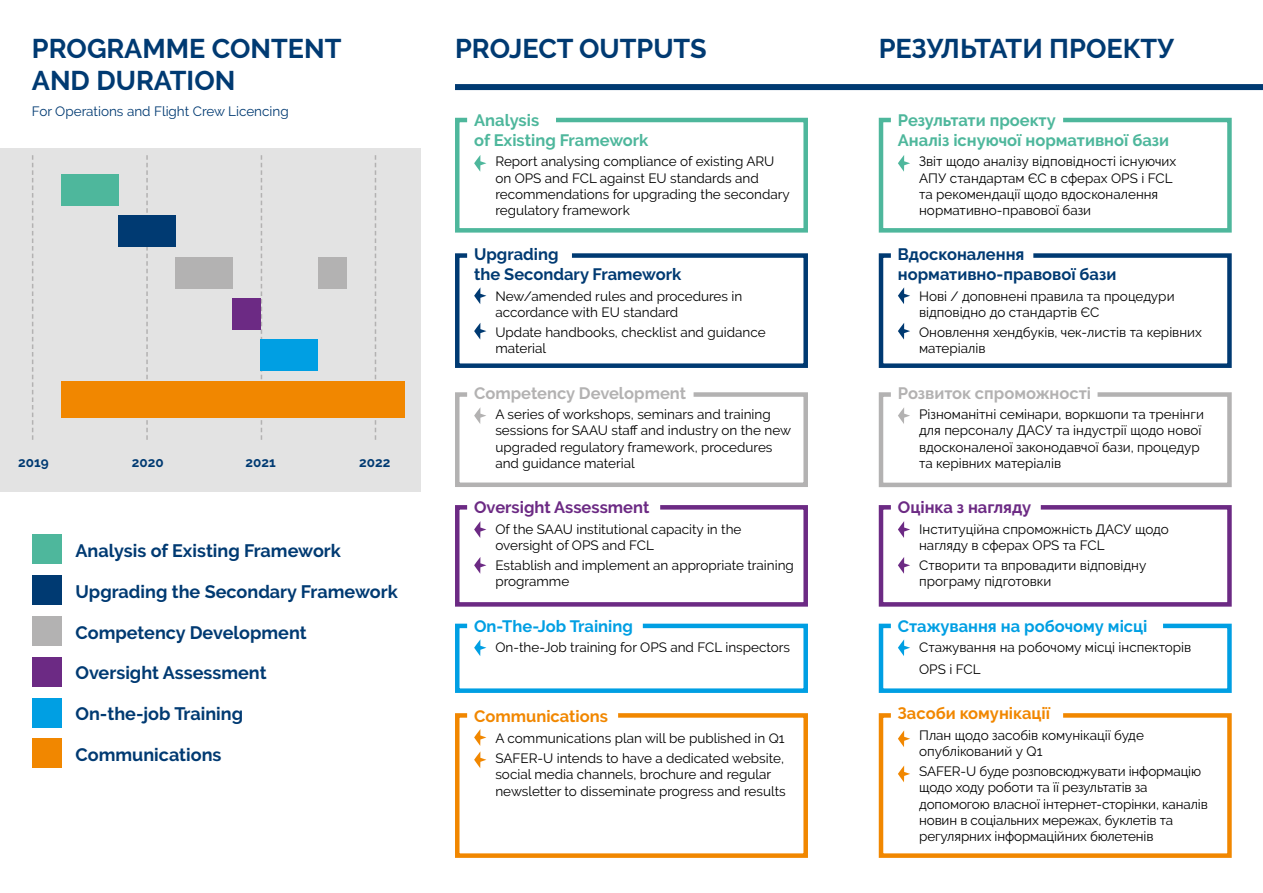
<style>
.page{position:relative;width:1263px;height:893px;background:#fff}
.page>*{position:absolute;margin:0;border:0;box-sizing:border-box;transform-origin:0 0}
.t1{font:700 27px "Raleway";color:#003a72}
.t2{font:700 18px "Raleway";color:#003a72}
.t3{font:700 16.5px/19.8px "Raleway";color:#4eb79c}
.t4{font:700 16.5px/19.8px "Raleway";color:#003a72}
.t5{font:700 16.5px "Raleway";color:#009fe3}
.t6{font:700 16.5px "Raleway";color:#b3b2b2}
.t7{font:700 16.5px "Raleway";color:#6c2a84}
.t8{font:700 16.5px "Raleway";color:#f18700}
.t9{font:13.5px/16.2px "Raleway";color:#000}
.t10{font:13.5px "Raleway";color:#003a72}
.t11{font:700 13.5px "Raleway";color:#003a72}
</style>
<div class="page">
<div style="left:0;top:148px;width:421px;height:344px;background:#e3e3e3"></div>
<svg style="left:32px;top:155px;width:1px;height:285px"></svg>
<svg style="left:146px;top:155px;width:2px;height:285px"></svg>
<svg style="left:261px;top:155px;width:1px;height:285px"></svg>
<svg style="left:375px;top:155px;width:1px;height:285px"></svg>
<svg style="left:878px;top:713px;width:354px;height:145px"></svg>
<svg style="left:455px;top:713px;width:353px;height:145px"></svg>
<div style="left:61px;top:174px;width:57px;height:31px;background:#4eb79c"></div>
<div style="left:61px;top:381px;width:344px;height:36px;background:#f18700"></div>
<div style="left:32px;top:738px;width:30px;height:30px;background:#f18700"></div>
<div style="left:32px;top:534px;width:30px;height:30px;background:#4eb79c"></div>
<div style="left:32px;top:575px;width:30px;height:30px;background:#003a72"></div>
<div style="left:32px;top:616px;width:30px;height:30px;background:#b3b2b2"></div>
<div style="left:32px;top:657px;width:30px;height:30px;background:#6c2a84"></div>
<div style="left:32px;top:698px;width:30px;height:30px;background:#009fe3"></div>
<svg style="left:455px;top:117px;width:353px;height:116px"></svg>
<svg style="left:878px;top:117px;width:354px;height:116px"></svg>
<svg style="left:878px;top:253px;width:354px;height:115px"></svg>
<svg style="left:455px;top:253px;width:353px;height:115px"></svg>
<svg style="left:878px;top:392px;width:354px;height:96px"></svg>
<svg style="left:878px;top:505px;width:354px;height:102px"></svg>
<svg style="left:878px;top:623px;width:354px;height:70px"></svg>
<svg style="left:898px;top:730px;width:12px;height:17px"></svg>
<svg style="left:898px;top:765px;width:12px;height:17px"></svg>
<svg style="left:455px;top:392px;width:353px;height:95px"></svg>
<svg style="left:455px;top:505px;width:353px;height:102px"></svg>
<svg style="left:455px;top:623px;width:353px;height:70px"></svg>
<svg style="left:474px;top:729px;width:12px;height:39px"></svg>
<div style="left:455px;top:84px;width:808px;height:6px;background:#003a72"></div>
<div style="left:118px;top:215px;width:58px;height:32px;background:#003a72"></div>
<div style="left:176px;top:257px;width:57px;height:31px;background:#b3b2b2"></div>
<div style="left:261px;top:340px;width:57px;height:31px;background:#009fe3"></div>
<div style="left:318px;top:257px;width:29px;height:31px;background:#b3b2b2"></div>
<div style="left:232px;top:298px;width:29px;height:32px;background:#6c2a84"></div>
<h1 class="t1" style="left:32px;top:33px;width:311px">PROGRAMME CONTENT</h1>
<h1 class="t1" style="left:455px;top:33px;width:253px">PROJECT OUTPUTS</h1>
<h1 class="t1" style="left:879px;top:33px;width:297px">РЕЗУЛЬТАТИ ПРОЕКТУ</h1>
<h1 class="t1" style="left:32px;top:65px;width:205px">AND DURATION</h1>
<p class="t10" style="left:32px;top:103px;width:258px">For Operations and Flight Crew Licencing</p>
<p class="t11" style="left:18px;top:454px;width:32px">2019</p>
<p class="t11" style="left:132px;top:454px;width:33px">2020</p>
<p class="t11" style="left:246px;top:454px;width:32px">2021</p>
<p class="t11" style="left:359px;top:454px;width:33px">2022</p>
<h2 class="t2" style="left:75px;top:540px;width:267px">Analysis of Existing Framework</h2>
<h2 class="t2" style="left:75px;top:581px;width:324px">Upgrading the Secondary Framework</h2>
<h2 class="t2" style="left:75px;top:622px;width:233px">Competency Development</h2>
<h2 class="t2" style="left:75px;top:663px;width:193px">Oversight Assessment</h2>
<h2 class="t2" style="left:75px;top:704px;width:169px">On-the-job Training</h2>
<h2 class="t2" style="left:75px;top:744px;width:147px">Communications</h2>
<p class="t3" style="left:474px;top:111px;width:176px">Analysis<br>of Existing Framework</p>
<p class="t9" style="left:495px;top:154px;width:296px">Report analysing compliance of existing ARU on OPS and FCL against EU standards and recommendations for upgrading the secondary regulatory framework</p>
<p class="t4" style="left:474px;top:245px;width:209px">Upgrading<br>the Secondary Framework</p>
<p class="t9" style="left:495px;top:288px;width:248px">New/amended rules and procedures in accordance with EU standard</p>
<p class="t9" style="left:495px;top:324px;width:272px">Update handbooks, checklist and guidance material</p>
<p class="t6" style="left:474px;top:384px;width:213px">Competency Development</p>
<p class="t9" style="left:495px;top:406px;width:297px">A series of workshops, seminars and training sessions for SAAU staff and industry on the new upgraded regulatory framework, procedures and guidance material</p>
<p class="t7" style="left:474px;top:498px;width:177px">Oversight Assessment</p>
<p class="t9" style="left:495px;top:521px;width:248px">Of the SAAU institutional capacity in the oversight of OPS and FCL</p>
<p class="t9" style="left:495px;top:557px;width:300px">Establish and implement an appropriate training programme</p>
<p class="t5" style="left:474px;top:617px;width:160px">On-The-Job Training</p>
<p class="t9" style="left:495px;top:639px;width:296px">On-the-Job training for OPS and FCL inspectors</p>
<p class="t8" style="left:474px;top:707px;width:135px">Communications</p>
<p class="t9" style="left:495px;top:728px;width:291px;line-height:20.4px">A communications plan will be published in Q1<br>SAFER-U intends to have a dedicated website,</p>
<p class="t9" style="left:495px;top:766px;width:292px">social media channels, brochure and regular newsletter to disseminate progress and results</p>
<p class="t3" style="left:898px;top:111px;width:273px">Результати проекту<br>Аналіз існуючої нормативної бази</p>
<p class="t9" style="left:919px;top:154px;width:259px">Звіт щодо аналізу відповідності існуючих АПУ стандартам ЄС в сферах OPS і FCL та рекомендації щодо вдосконалення нормативно-правової бази</p>
<p class="t4" style="left:898px;top:245px;width:220px">Вдосконалення нормативно-правової бази</p>
<p class="t9" style="left:919px;top:288px;width:257px">Нові / доповнені правила та процедури відповідно до стандартів ЄС</p>
<p class="t9" style="left:919px;top:324px;width:284px">Oновлення хендбуків, чек-листів та керівних матеріалів</p>
<p class="t6" style="left:898px;top:384px;width:195px">Розвиток спроможності</p>
<p class="t9" style="left:919px;top:406px;width:286px">Різноманітні семінари, воркшопи та тренінги для персоналу ДАСУ та індустрії щодо нової вдосконаленої законодавчої бази, процедур та керівних матеріалів</p>
<p class="t7" style="left:898px;top:498px;width:135px">Оцінка з нагляду</p>
<p class="t9" style="left:919px;top:521px;width:251px">Інституційна спроможність ДАСУ щодо нагляду в сферах OPS та FCL</p>
<p class="t9" style="left:919px;top:557px;width:229px">Створити та впровадити відповідну програму підготовки</p>
<p class="t5" style="left:898px;top:617px;width:251px">Стажування на робочому місці</p>
<p class="t9" style="left:919px;top:637px;width:274px;line-height:21.6px">Стажування на робочому місці інспекторів<br>OPS і FCL</p>
<p class="t8" style="left:898px;top:704px;width:154px">Засоби комунікації</p>
<p class="t9" style="left:919px;top:727px;width:226px">План щодо засобів комунікації буде опублікований у Q1</p>
<p class="t9" style="left:919px;top:763px;width:290px">SAFER-U буде розповсюджувати інформацію щодо ходу роботи та її результатів за допомогою власної інтернет-сторінки, каналів новин в соціальних мережах, буклетів та регулярних інформаційних бюлетенів</p>
</div>
